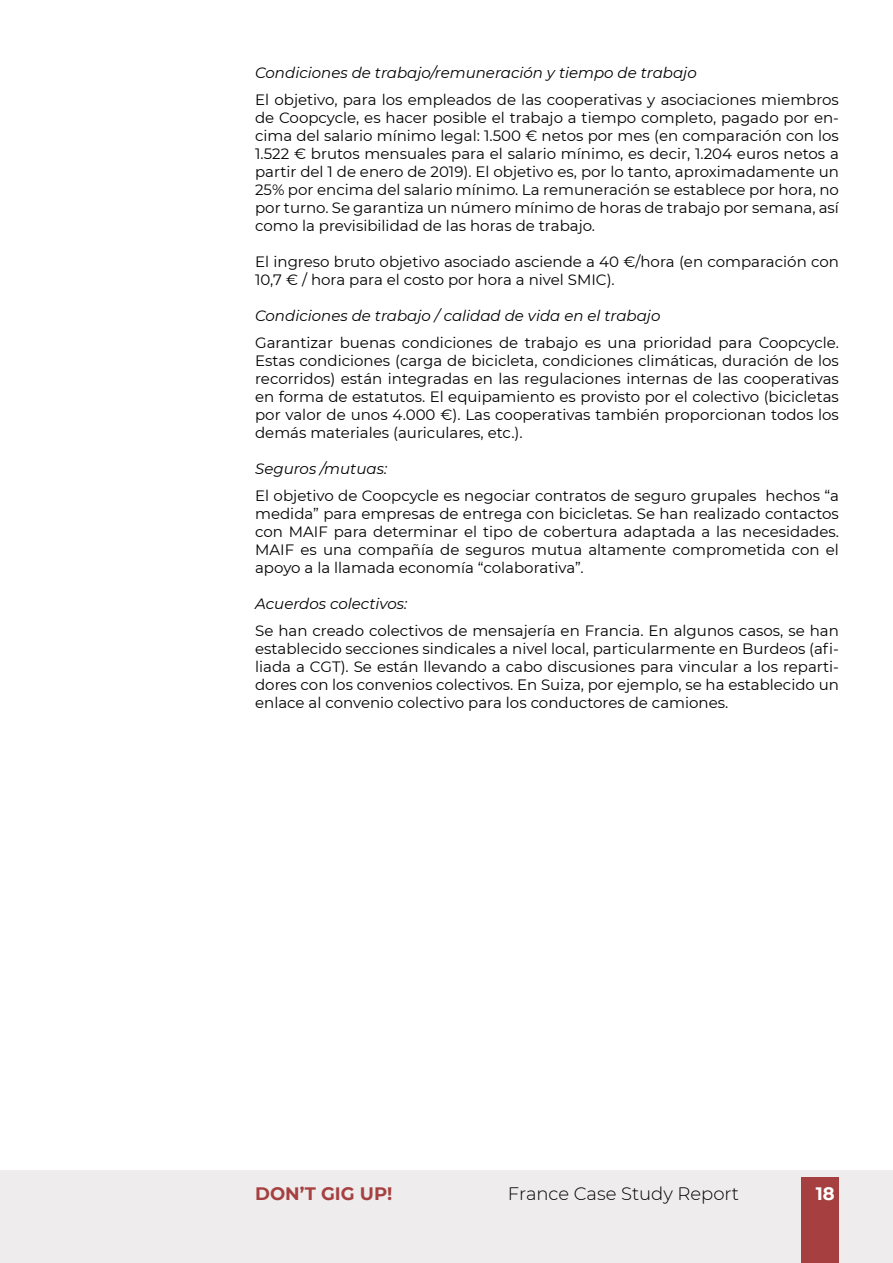
<style>
.page{position:relative;width:893px;height:1263px;background:#fff}
.page>*{position:absolute;margin:0;border:0;box-sizing:border-box;transform-origin:0 0}
.t1{font:300 18px "Montserrat";color:#000}
.t2{font:700 18px "Montserrat";color:#a64040}
.t3{font:700 18px "Montserrat";color:#fff}
.t4{font:15px/18px "Montserrat";color:#000;text-align:justify}
.t5{font:italic 15px "Montserrat";color:#000}
</style>
<div class="page">
<div style="left:0;top:1170px;width:893px;height:93px;background:#eeecec"></div>
<div style="left:801px;top:1177px;width:38px;height:86px;background:#a64040"></div>
<p class="t5" style="left:255px;top:63px;width:443px">Condiciones de trabajo/remuneración y tiempo de trabajo</p>
<p class="t4" style="left:255px;top:90px;width:585px">El objetivo, para los empleados de las cooperativas y asociaciones miembros de Coopcycle, es hacer posible el trabajo a tiempo completo, pagado por en&shy;cima del salario mínimo legal: 1.500 € netos por mes (en comparación con los 1.522 € brutos mensuales para el salario mínimo, es decir, 1.204 euros netos a partir del 1 de enero de 2019). El objetivo es, por lo tanto, aproximadamente un 25% por encima del salario mínimo. La remuneración se establece por hora, no por turno. Se garantiza un número mínimo de horas de trabajo por semana, así como la previsibilidad de las horas de trabajo.</p>
<p class="t4" style="left:255px;top:252px;width:585px">El ingreso bruto objetivo asociado asciende a 40 €/hora (en comparación con<br>10,7 € / hora para el costo por hora a nivel SMIC).</p>
<p class="t5" style="left:255px;top:306px;width:407px">Condiciones de trabajo / calidad de vida en el trabajo</p>
<p class="t4" style="left:255px;top:333px;width:585px">Garantizar buenas condiciones de trabajo es una prioridad para Coopcycle.<br>Estas condiciones (carga de bicicleta, condiciones climáticas, duración de los recorridos) están integradas en las regulaciones internas de las cooperativas en forma de estatutos. El equipamiento es provisto por el colectivo (bicicletas por valor de unos 4.000 €). Las cooperativas también proporcionan todos los demás materiales (auriculares, etc.).</p>
<p class="t5" style="left:255px;top:459px;width:134px">Seguros /mutuas:</p>
<p class="t4" style="left:255px;top:486px;width:585px">El objetivo de Coopcycle es negociar contratos de seguro grupales hechos “a medida” para empresas de entrega con bicicletas. Se han realizado contactos con MAIF para determinar el tipo de cobertura adaptada a las necesidades.<br>MAIF es una compañía de seguros mutua altamente comprometida con el apoyo a la llamada economía “colaborativa”.</p>
<p class="t5" style="left:255px;top:594px;width:154px">Acuerdos colectivos:</p>
<p class="t4" style="left:255px;top:621px;width:585px">Se han creado colectivos de mensajería en Francia. En algunos casos, se han establecido secciones sindicales a nivel local, particularmente en Burdeos (afi&shy;liada a CGT). Se están llevando a cabo discusiones para vincular a los reparti&shy;dores con los convenios colectivos. En Suiza, por ejemplo, se ha establecido un enlace al convenio colectivo para los conductores de camiones.</p>
<p class="t2" style="left:255px;top:1181px;width:139px">DON’T GIG UP!</p>
<p class="t1" style="left:508px;top:1182px;width:233px">France Case Study Report</p>
<p class="t3" style="left:816px;top:1181px;width:20px">18</p>
</div>
